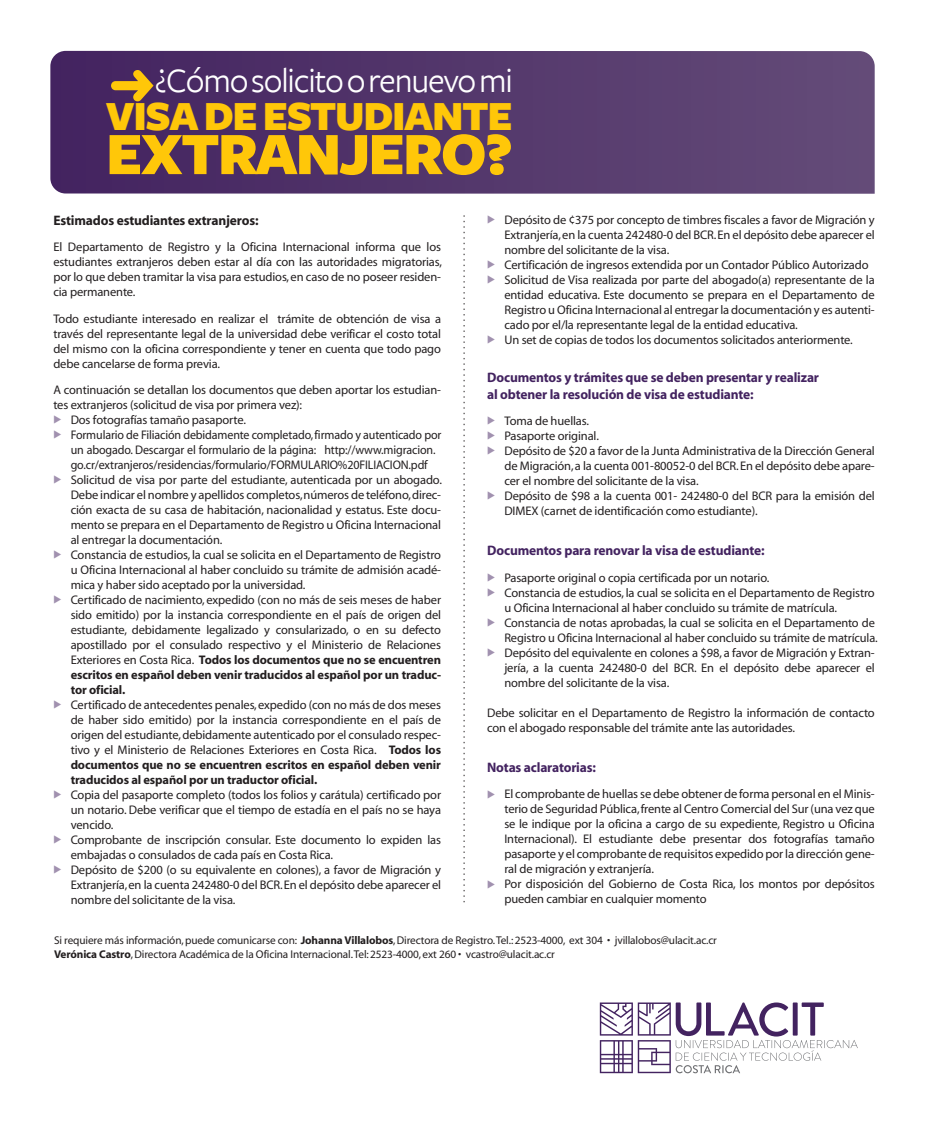
<style>
.page{position:relative;width:926px;height:1133px;background:#fff}
.page>*{position:absolute;margin:0;border:0;box-sizing:border-box;transform-origin:0 0}
.t1{font:900 62.38px "Freight Sans";letter-spacing:-.035em;color:#ffc709}
.t2{font:900 43px "Freight Sans";letter-spacing:-.035em;color:#ffc709}
.t3{font:35.5px "Freight Sans";letter-spacing:-.035em;color:#fff}
.t4{font:700 13.75px/16.5px "Myriad";letter-spacing:-.01em;color:#432360}
.t5{font:700 13.75px "Myriad";letter-spacing:-.01em;color:#231f20}
.t6{font:12.5px/15px "Myriad";letter-spacing:-.01em;color:#231f20;text-align:justify}
.t7{font:12.5px/15px "Myriad";letter-spacing:-.01em;color:#231f20;text-align:justify;scale:.96 1}
.t8{font:11.25px/13.5px "Myriad";letter-spacing:-.01em;color:#231f20}
.s1{color:#fff}
.s2{font-weight:700}
</style>
<div class="page">
<svg style="left:50px;top:51px;width:825px;height:143px;background:#54386c"></svg>
<svg style="left:111px;top:70px;width:43px;height:31px"></svg>
<svg style="left:464px;top:215px;width:1px;height:687px"></svg>
<svg style="left:600px;top:1002px;width:258px;height:71px"></svg>
<h3 class="t3" style="left:155px;top:61px;width:359px">¿Cómo solicito o renuevo mi</h3>
<h2 class="t2" style="left:106px;top:93px;width:408px">VISA DE ESTUDIANTE</h2>
<h1 class="t1" style="left:106px;top:121px;width:408px">EXTRANJERO?</h1>
<p class="t5" style="left:53px;top:213px;width:207px">Estimados estudiantes extranjeros:</p>
<p class="t6" style="left:53px;top:240px;width:390px">El Departamento de Registro y la Oficina Internacional informa que los estudiantes extranjeros deben estar al día con las autoridades migratorias, por lo que deben tramitar la visa para estudios, en caso de no poseer residen&shy;cia permanente.</p>
<p class="t6" style="left:53px;top:311px;width:389px">Todo estudiante interesado en realizar el trámite de obtención de visa a través del representante legal de la universidad debe verificar el costo total del mismo con la oficina correspondiente y tener en cuenta que todo pago debe cancelarse de forma previa.</p>
<p class="t6" style="left:53px;top:383px;width:389px">A continuación se detallan los documentos que deben aportar los estudian&shy;tes extranjeros (solicitud de visa por primera vez):</p>
<p class="t6" style="left:71px;top:413px;width:177px">Dos fotografías tamaño pasaporte.</p>
<p class="t7" style="left:71px;top:428px;width:388px">Formulario de Filiación debidamente completado, firmado y autenticado por un abogado. Descargar el formulario de la página: http://www.migracion.<span class="s1">.- </span>go.cr/extranjeros/residencias/formulario/FORMULARIO%20FILIACION.pdf</p>
<p class="t6" style="left:71px;top:473px;width:373px">Solicitud de visa por parte del estudiante, autenticada por un abogado.<br>Debe indicar el nombre y apellidos completos, números de teléfono, direc&shy;ción exacta de su casa de habitación, nacionalidad y estatus. Este docu&shy;mento se prepara en el Departamento de Registro u Oficina Internacional al entregar la documentación.</p>
<p class="t6" style="left:71px;top:548px;width:372px">Constancia de estudios, la cual se solicita en el Departamento de Registro u Oficina Internacional al haber concluido su trámite de admisión acadé&shy;mica y haber sido aceptado por la universidad.</p>
<p class="t6" style="left:71px;top:593px;width:372px">Certificado de nacimiento, expedido (con no más de seis meses de haber sido emitido) por la instancia correspondiente en el país de origen del estudiante, debidamente legalizado y consularizado, o en su defecto apostillado por el consulado respectivo y el Ministerio de Relaciones Exteriores en Costa Rica. <span class="s2">Todos los documentos que no se encuentren escritos en español deben venir traducidos al español por un traduc&shy;tor oficial.</span></p>
<p class="t6" style="left:71px;top:698px;width:372px">Certificado de antecedentes penales, expedido (con no más de dos meses de haber sido emitido) por la instancia correspondiente en el país de origen del estudiante, debidamente autenticado por el consulado respec&shy;tivo y el Ministerio de Relaciones Exteriores en Costa Rica. <span class="s2">Todos los documentos que no se encuentren escritos en español deben venir traducidos al español por un traductor oficial.</span></p>
<p class="t6" style="left:71px;top:788px;width:372px">Copia del pasaporte completo (todos los folios y carátula) certificado por un notario. Debe verificar que el tiempo de estadía en el país no se haya vencido.</p>
<p class="t6" style="left:71px;top:833px;width:372px">Comprobante de inscripción consular. Este documento lo expiden las embajadas o consulados de cada país en Costa Rica.</p>
<p class="t6" style="left:71px;top:863px;width:372px">Depósito de $200 (o su equivalente en colones), a favor de Migración y Extranjería, en la cuenta 242480-0 del BCR. En el depósito debe aparecer el nombre del solicitante de la visa.</p>
<p class="t6" style="left:504px;top:213px;width:372px">Depósito de ¢375 por concepto de timbres fiscales a favor de Migración y Extranjería, en la cuenta 242480-0 del BCR. En el depósito debe aparecer el nombre del solicitante de la visa.</p>
<p class="t6" style="left:504px;top:258px;width:366px">Certificación de ingresos extendida por un Contador Público Autorizado</p>
<p class="t6" style="left:504px;top:273px;width:372px">Solicitud de Visa realizada por parte del abogado(a) representante de la entidad educativa. Este documento se prepara en el Departamento de Registro u Oficina Internacional al entregar la documentación y es autenti&shy;cado por el/la representante legal de la entidad educativa.</p>
<p class="t6" style="left:504px;top:333px;width:350px">Un set de copias de todos los documentos solicitados anteriormente.</p>
<p class="t4" style="left:487px;top:369px;width:333px">Documentos y trámites que se deben presentar y realizar al obtener la resolución de visa de estudiante:</p>
<p class="t6" style="left:504px;top:413px;width:86px">Toma de huellas.</p>
<p class="t6" style="left:504px;top:428px;width:96px">Pasaporte original.</p>
<p class="t6" style="left:504px;top:443px;width:372px">Depósito de $20 a favor de la Junta Administrativa de la Dirección General de Migración, a la cuenta 001-80052-0 del BCR. En el depósito debe apare&shy;cer el nombre del solicitante de la visa.</p>
<p class="t6" style="left:504px;top:488px;width:372px">Depósito de $98 a la cuenta 001- 242480-0 del BCR para la emisión del<br>DIMEX (carnet de identificación como estudiante).</p>
<p class="t4" style="left:487px;top:543px;width:279px">Documentos para renovar la visa de estudiante:</p>
<p class="t6" style="left:504px;top:570px;width:266px">Pasaporte original o copia certificada por un notario.</p>
<p class="t6" style="left:504px;top:585px;width:372px">Constancia de estudios, la cual se solicita en el Departamento de Registro u Oficina Internacional al haber concluido su trámite de matrícula.</p>
<p class="t6" style="left:504px;top:615px;width:375px">Constancia de notas aprobadas, la cual se solicita en el Departamento de<br>Registro u Oficina Internacional al haber concluido su trámite de matrícula.</p>
<p class="t6" style="left:504px;top:645px;width:372px">Depósito del equivalente en colones a $98, a favor de Migración y Extran&shy;jería, a la cuenta 242480-0 del BCR. En el depósito debe aparecer el nombre del solicitante de la visa.</p>
<p class="t6" style="left:487px;top:705px;width:389px">Debe solicitar en el Departamento de Registro la información de contacto con el abogado responsable del trámite ante las autoridades.</p>
<p class="t4" style="left:487px;top:759px;width:110px">Notas aclaratorias:</p>
<p class="t6" style="left:504px;top:787px;width:372px">El comprobante de huellas se debe obtener de forma personal en el Minis&shy;terio de Seguridad Pública, frente al Centro Comercial del Sur (una vez que se le indique por la oficina a cargo de su expediente, Registro u Oficina Internacional). El estudiante debe presentar dos fotografías tamaño pasaporte y el comprobante de requisitos expedido por la dirección gene&shy;ral de migración y extranjería.</p>
<p class="t6" style="left:504px;top:877px;width:372px">Por disposición del Gobierno de Costa Rica, los montos por depósitos pueden cambiar en cualquier momento</p>
<p class="t8" style="left:54px;top:934px;width:664px">Si requiere más información, puede comunicarse con: <span class="s2">Johanna Villalobos</span>, Directora de Registro. Tel.: 2523-4000, ext 304 • jvillalobos@ulacit.ac.cr<br><span class="s2">Verónica Castro</span>, Directora Académica de la Oficina Internacional. Tel: 2523-4000, ext 260 • vcastro@ulacit.ac.cr</p>
</div>
